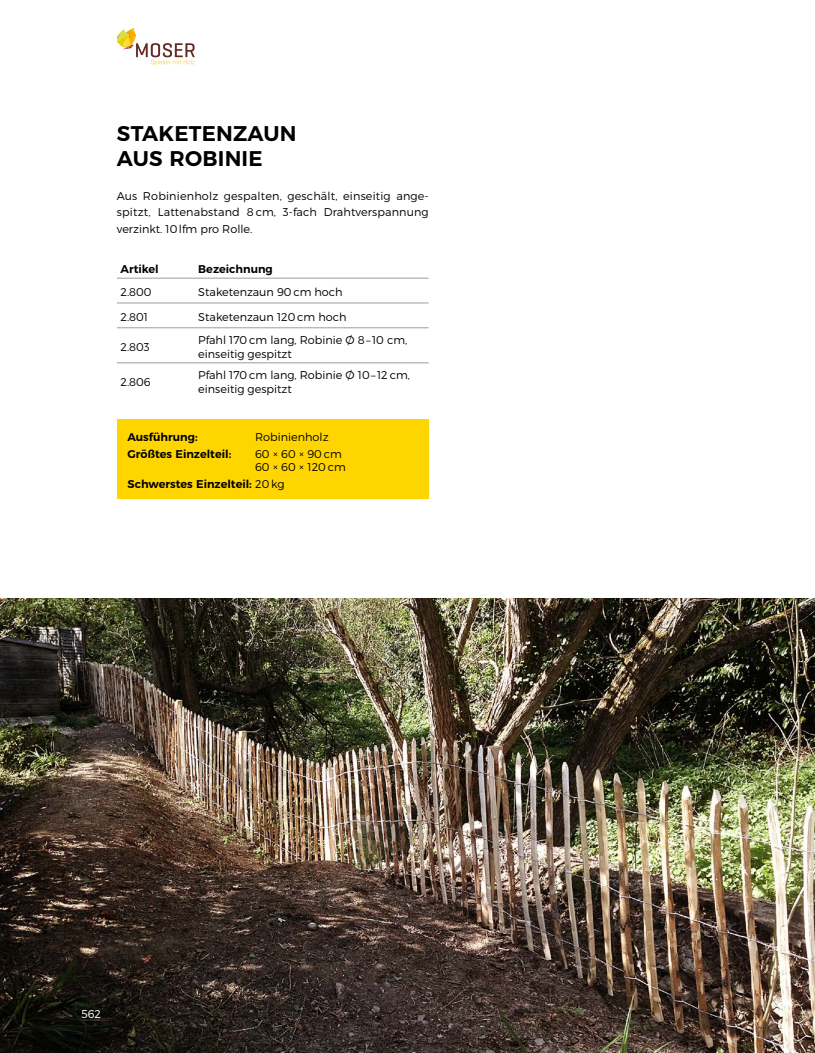
<style>
.page{position:relative;width:815px;height:1053px;background:#fff}
.page>*{position:absolute;margin:0;border:0;box-sizing:border-box;transform-origin:0 0}
.t1{font:600 21.25px/25.5px "Montserrat";letter-spacing:.01em;color:#000}
.t2{font:300 11.25px/13.5px "Montserrat";color:#000}
.t3{font:600 11.25px "Montserrat";color:#000}
.t4{font:300 11.25px "Montserrat";color:#fff}
.s1{font-weight:300}
</style>
<div class="page">
<img style="left:0;top:598px;width:815px;height:454px">
<hr style="left:117px;top:278px;width:78px;height:1px;background:#9d9d9c">
<hr style="left:195px;top:278px;width:234px;height:1px;background:#9d9d9c">
<hr style="left:117px;top:302px;width:78px;height:1px;background:#9d9d9c">
<hr style="left:195px;top:302px;width:234px;height:1px;background:#9d9d9c">
<hr style="left:117px;top:327px;width:78px;height:1px;background:#9d9d9c">
<hr style="left:195px;top:327px;width:234px;height:1px;background:#9d9d9c">
<hr style="left:117px;top:362px;width:78px;height:1px;background:#9d9d9c">
<hr style="left:195px;top:362px;width:234px;height:1px;background:#9d9d9c">
<div style="left:117px;top:419px;width:312px;height:80px;background:#ffd500"></div>
<svg style="left:117px;top:28px;width:78px;height:38px"></svg>
<h1 class="t1" style="left:117px;top:119px;width:181px">STAKETENZAUN<br>AUS ROBINIE</h1>
<p class="t2" style="left:117px;top:188px;width:313px;line-height:16.2px;text-align:justify">Aus Robinienholz gespalten, geschält, einseitig ange&shy;spitzt, Lattenabstand 8 cm, 3-fach Drahtverspannung verzinkt. 10lfm pro Rolle.</p>
<p class="t3" style="left:120px;top:260px;width:40px">Artikel</p>
<p class="t3" style="left:198px;top:260px;width:76px">Bezeichnung</p>
<p class="t2" style="left:120px;top:285px;width:33px">2.800</p>
<p class="t2" style="left:198px;top:285px;width:146px">Staketenzaun 90 cm hoch</p>
<p class="t2" style="left:120px;top:310px;width:29px">2.801</p>
<p class="t2" style="left:198px;top:310px;width:150px">Staketenzaun 120 cm hoch</p>
<p class="t2" style="left:120px;top:340px;width:31px">2.803</p>
<p class="t2" style="left:198px;top:333px;width:211px">Pfahl 170 cm lang, Robinie Ø 8– 10 cm, einseitig gespitzt</p>
<p class="t2" style="left:120px;top:375px;width:32px">2.806</p>
<p class="t2" style="left:198px;top:368px;width:213px">Pfahl 170 cm lang, Robinie Ø 10– 12 cm, einseitig gespitzt</p>
<p class="t3" style="left:128px;top:427px;width:72px">Ausführung:</p>
<p class="t2" style="left:255px;top:429px;width:75px">Robinienholz</p>
<p class="t3" style="left:128px;top:444px;width:105px">Größtes Einzelteil:</p>
<p class="t2" style="left:255px;top:447px;width:92px">60 × 60 × 90 cm<br>60 × 60 × 120 cm</p>
<p class="t3" style="left:128px;top:475px;width:159px">Schwerstes Einzelteil: <span class="s1">20 kg</span></p>
<p class="t4" style="left:81px;top:1006px;width:21px">562</p>
</div>
